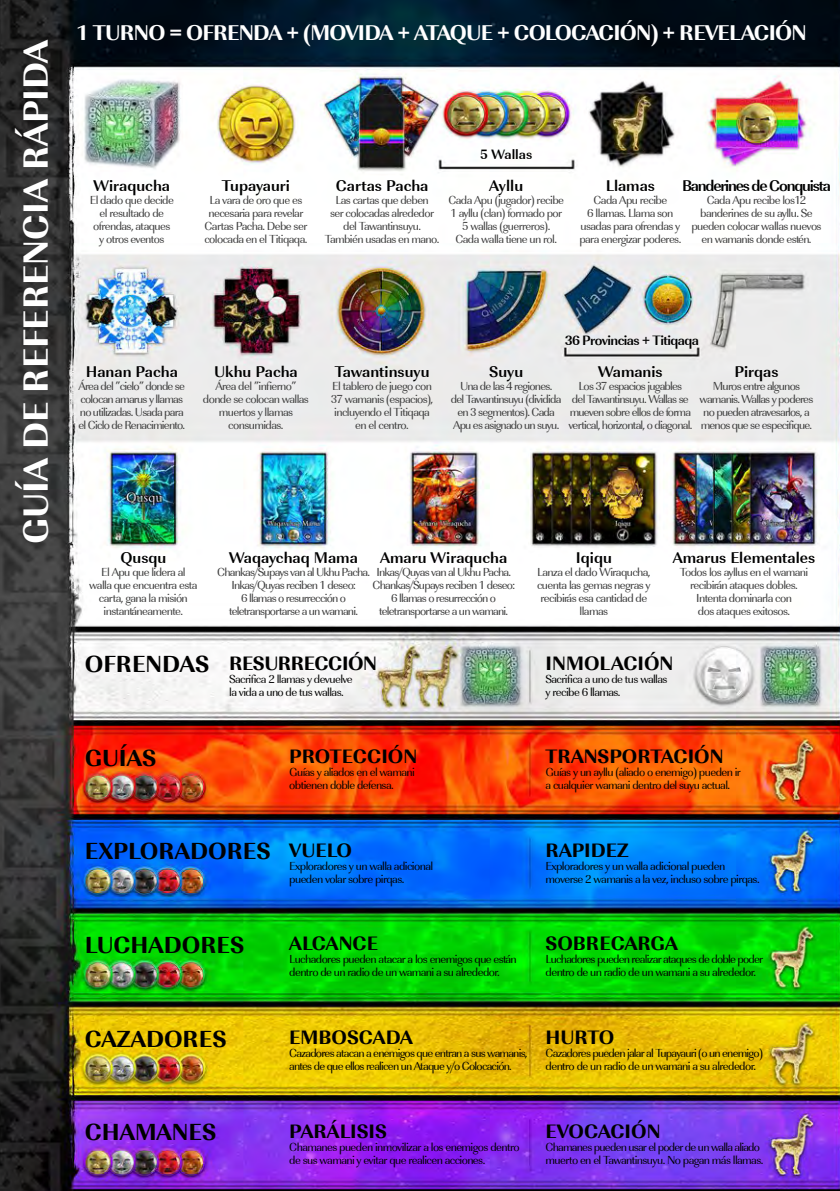
<style>
.page{position:relative;width:840px;height:1191px;background:#fff}
.page>*{position:absolute;margin:0;border:0;box-sizing:border-box;transform-origin:0 0}
.t1{font:700 36px "URW Imperial T Extr";color:#fff}
.t2{font:700 24px "URW Imperial T Extr";color:#000}
.t3{font:700 22px "URW Imperial T Extr";letter-spacing:-.035em;color:#fff}
.t4{font:700 20px "URW Imperial T Extr";color:#000}
.t5{font:700 20px "URW Imperial T Extr";letter-spacing:-.025em;color:#000}
.t6{font:700 16px "URW Imperial T";color:#000}
.t7{font:700 16px "URW Imperial T";letter-spacing:-.075em;color:#000}
.t8{font:700 14px "URW Imperial T";letter-spacing:-.04em;color:#000}
.t9{font:12px/13px "URW Imperial T";letter-spacing:-.05em;color:#3b3b3b;text-align:center}
.t10{font:12px/13px "URW Imperial T";letter-spacing:-.05em;color:#000}
</style>
<div class="page">
<img style="left:0;top:0;width:839px;height:1191px">
<h1 class="t1" style="left:14px;top:544px;width:506px;rotate:-90deg">GUÍA DE REFERENCIA RÁPIDA</h1>
<h3 class="t3" style="left:76px;top:20px;width:731px">1 TURNO = OFRENDA + (MOVIDA + ATAQUE + COLOCACIÓN) + REVELACIÓN</h3>
<h3 class="t6" style="left:93px;top:176px;width:78px">Wiraqucha</h3>
<p class="t9" style="left:90px;top:193px;width:86px">El dado que decide el resultado de ofrendas, ataques y otros eventos</p>
<h3 class="t6" style="left:222px;top:176px;width:69px">Tupayauri</h3>
<p class="t9" style="left:204px;top:193px;width:104px">La vara de oro que es necesaria para revelar<br>Cartas Pacha. Debe ser colocada en el Titiqaqa.</p>
<h3 class="t6" style="left:335px;top:176px;width:94px">Cartas Pacha</h3>
<p class="t9" style="left:324px;top:193px;width:116px">Las cartas que deben<br>ser colocadas alrededor del Tawantinsuyu.<br>También usadas en mano.</p>
<p class="t8" style="left:480px;top:146px;width:54px">5 Wallas</p>
<h3 class="t6" style="left:489px;top:176px;width:35px">Ayllu</h3>
<p class="t9" style="left:448px;top:193px;width:117px">Cada Apu (jugador) recibe<br>1 ayllu (clan) formado por<br>5 wallas (guerreros).<br>Cada walla tiene un rol.</p>
<h3 class="t6" style="left:605px;top:176px;width:51px">Llamas</h3>
<p class="t9" style="left:579px;top:193px;width:103px">Cada Apu recibe<br>6 llamas. Llama son usadas para ofrendas y para energizar poderes.</p>
<h3 class="t7" style="left:681px;top:176px;width:150px">Banderines de Conquista</h3>
<p class="t9" style="left:691px;top:193px;width:132px">Cada Apu recibe los12 banderines de su ayllu. Se pueden colocar wallas nuevos en wamanis donde estén.</p>
<h3 class="t6" style="left:86px;top:362px;width:94px">Hanan Pacha</h3>
<p class="t9" style="left:78px;top:379px;width:108px;text-align:left">Área del ”cielo” donde se colocan amarus y llamas no utilizadas. Usada para el Ciclo de Renacimiento.</p>
<h3 class="t6" style="left:214px;top:362px;width:85px">Ukhu Pacha</h3>
<p class="t9" style="left:203px;top:379px;width:107px">Área del ”infierno” donde se colocan wallas muertos y llamas consumidas.</p>
<h3 class="t6" style="left:334px;top:362px;width:96px">Tawantinsuyu</h3>
<p class="t9" style="left:330px;top:379px;width:104px">El tablero de juego con<br>37 wamanis (espacios), incluyendo el Titiqaqa en el centro.</p>
<p class="t8" style="left:564px;top:332px;width:136px">36 Provincias + Titiqaqa</p>
<h3 class="t6" style="left:597px;top:362px;width:66px">Wamanis</h3>
<p class="t9" style="left:568px;top:379px;width:125px">Los 37 espacios jugables<br>del Tawantinsuyu. Wallas se mueven sobre ellos de forma vertical, horizontal, o diagonal.</p>
<h3 class="t6" style="left:489px;top:362px;width:36px">Suyu</h3>
<p class="t9" style="left:450px;top:379px;width:112px">Una de las 4 regiones.<br>del Tawantinsuyu (dividida en 3 segmentos). Cada<br>Apu es asignado un suyu.</p>
<h3 class="t6" style="left:734px;top:362px;width:46px">Pirqas</h3>
<p class="t9" style="left:699px;top:379px;width:115px">Muros entre algunos wamanis. Wallas y poderes no pueden atravesarlos, a menos que se especifique.</p>
<h3 class="t6" style="left:120px;top:548px;width:47px">Qusqu</h3>
<p class="t9" style="left:89px;top:565px;width:110px">El Apu que lidera al walla que encuentra esta carta, gana la misión instantáneamente.</p>
<h3 class="t6" style="left:229px;top:548px;width:130px">Waqaychaq Mama</h3>
<p class="t9" style="left:217px;top:565px;width:154px">Chankas/Supays van al Ukhu Pacha.<br>Inkas/Quyas reciben 1 deseo:<br>6 llamas o resurrección o teletransportarse a un wamani.</p>
<h3 class="t6" style="left:380px;top:548px;width:128px">Amaru Wiraqucha</h3>
<p class="t9" style="left:372px;top:565px;width:144px">Inkas/Quyas van al Ukhu Pacha.<br>Chankas/Supays reciben 1 deseo:<br>6 llamas o resurrección o teletransportarse a un wamani.</p>
<h2 class="t2" style="left:85px;top:650px;width:126px">OFRENDAS</h2>
<h3 class="t5" style="left:229px;top:651px;width:149px">RESURRECCIÓN</h3>
<p class="t10" style="left:229px;top:672px;width:125px">Sacrifica 2 llamas y devuelve la vida a uno de tus wallas.</p>
<h2 class="t2" style="left:85px;top:743px;width:73px">GUÍAS</h2>
<h3 class="t4" style="left:289px;top:744px;width:129px">PROTECCIÓN</h3>
<p class="t10" style="left:289px;top:766px;width:127px">Guías y aliados en el wamani obtienen doble defensa.</p>
<h2 class="t2" style="left:85px;top:837px;width:187px">EXPLORADORES</h2>
<h3 class="t4" style="left:289px;top:838px;width:64px">VUELO</h3>
<p class="t10" style="left:289px;top:859px;width:145px">Exploradores y un walla adicional pueden volar sobre pirqas.</p>
<h2 class="t2" style="left:85px;top:930px;width:161px">LUCHADORES</h2>
<h3 class="t4" style="left:289px;top:931px;width:90px">ALCANCE</h3>
<p class="t10" style="left:289px;top:953px;width:229px">Luchadores pueden atacar a los enemigos que están dentro de un radio de un wamani a su alrededor.</p>
<h3 class="t6" style="left:575px;top:548px;width:37px">Iqiqu</h3>
<p class="t9" style="left:536px;top:565px;width:115px">Lanza el dado Wiraqucha, cuenta las gemas negras y recibirás esa cantidad de llamas</p>
<h3 class="t6" style="left:672px;top:548px;width:144px">Amarus Elementales</h3>
<p class="t9" style="left:679px;top:565px;width:130px">Todos los ayllus en el wamani recibirán ataques dobles.<br>Intenta dominarla con<br>dos ataques exitosos.</p>
<h3 class="t4" style="left:545px;top:651px;width:129px">INMOLACIÓN</h3>
<p class="t10" style="left:545px;top:672px;width:123px">Sacrifica a uno de tus wallas y recibe 6 llamas.</p>
<h3 class="t4" style="left:545px;top:744px;width:179px">TRANSPORTACIÓN</h3>
<p class="t10" style="left:545px;top:766px;width:197px">Guías y un ayllu (aliado o enemigo) pueden ir a cualquier wamani dentro del suyu actual.</p>
<h3 class="t4" style="left:545px;top:838px;width:84px">RAPIDEZ</h3>
<p class="t10" style="left:545px;top:859px;width:215px">Exploradores y un walla adicional pueden moverse 2 wamanis a la vez, incluso sobre pirqas.</p>
<h3 class="t4" style="left:545px;top:931px;width:134px">SOBRECARGA</h3>
<p class="t10" style="left:545px;top:953px;width:219px">Luchadores pueden realizar ataques de doble poder dentro de un radio de un wamani a su alrededor.</p>
<h2 class="t2" style="left:85px;top:1024px;width:143px">CAZADORES</h2>
<h2 class="t2" style="left:85px;top:1118px;width:133px">CHAMANES</h2>
<h3 class="t4" style="left:289px;top:1025px;width:125px">EMBOSCADA</h3>
<p class="t10" style="left:289px;top:1046px;width:240px">Cazadores atacan a enemigos que entran a sus wamanis, antes de que ellos realicen un Ataque y/o Colocación.</p>
<h3 class="t4" style="left:289px;top:1119px;width:99px">PARÁLISIS</h3>
<p class="t10" style="left:289px;top:1140px;width:232px">Chamanes pueden inmovilizar a los enemigos dentro de sus wamani y evitar que realicen acciones.</p>
<h3 class="t4" style="left:545px;top:1025px;width:70px">HURTO</h3>
<p class="t10" style="left:545px;top:1046px;width:219px">Cazadores pueden jalar al Tupayauri (o un enemigo) dentro de un radio de un wamani a su alrededor.</p>
<h3 class="t4" style="left:545px;top:1119px;width:116px">EVOCACIÓN</h3>
<p class="t10" style="left:545px;top:1140px;width:219px">Chamanes pueden usar el poder de un walla aliado muerto en el Tawantinsuyu. No pagan más llamas.</p>
</div>
